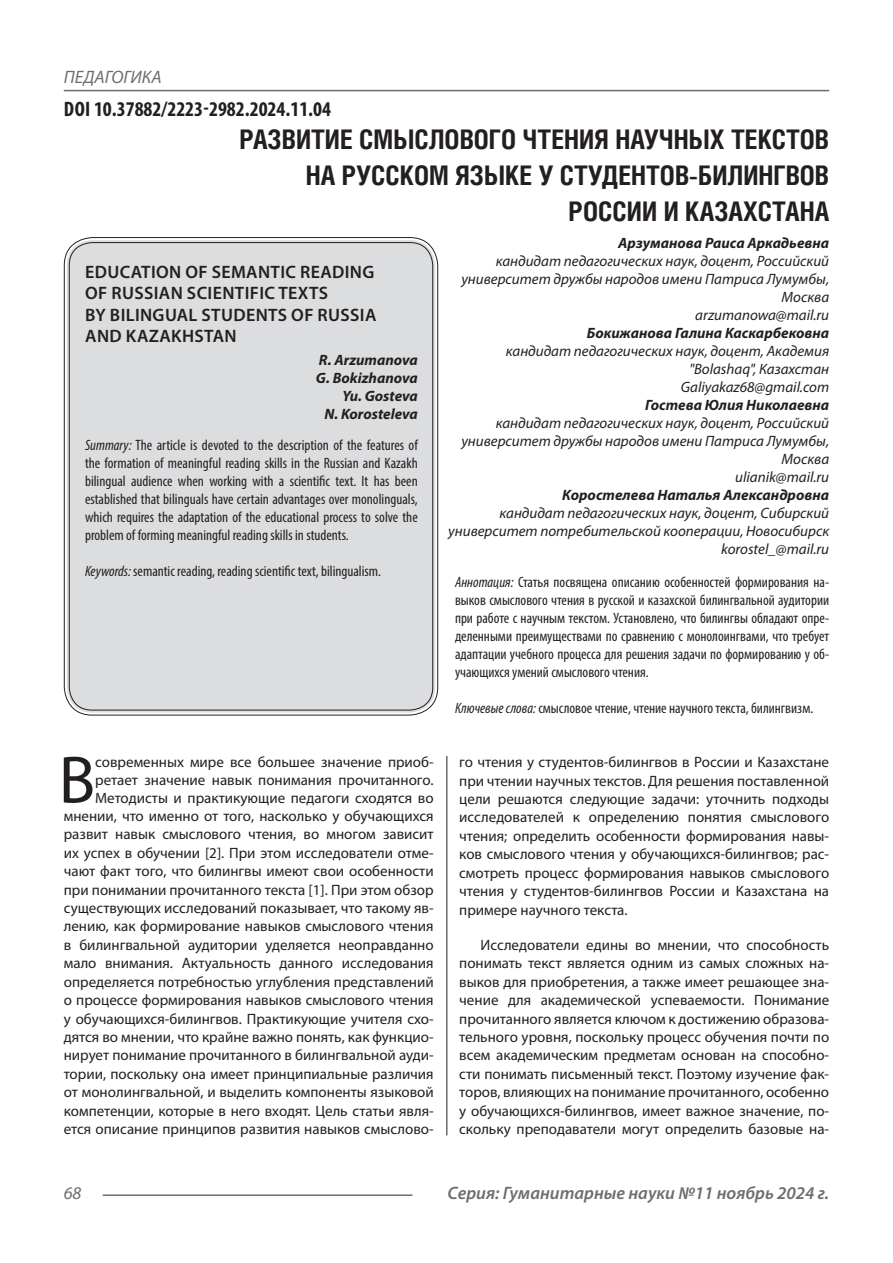
<style>
.page{position:relative;width:893px;height:1263px;background:#fff}
.page>*{position:absolute;margin:0;border:0;box-sizing:border-box;transform-origin:0 0}
.Статья_текст_первый{font:67.5px "Myriad Pro";color:#231f20}
.Статья_название{font:700 27px "Helios Cond C";color:#231f20}
.ДОИ{font:700 condensed 21px "Myriad Pro";color:#231f20}
.Статья_название_англ{font:600 18px "Myriad Pro";letter-spacing:.02em;color:#231f20}
.t1{font:italic 600 18px "Myriad Pro";color:#6c6d70}
.t2{font:italic 18px "Myriad Pro";color:#6c6d70}
.Статья_текст_первый-2{font:15px/18.3px "Myriad Pro";color:#231f20;text-align:right}
.Статья_текст{font:15px/18.5px "Myriad Pro";color:#231f20;text-align:justify}
.Статья_автор_инфо{font:italic 15px/18px "Myriad Pro";color:#231f20;text-align:right}
.Статья_аннотация_анг{font:condensed 15px/18px "Myriad Pro";color:#231f20;text-align:justify}
.Статья_аннотация_тек{font:condensed 15px/18px "Myriad Pro";color:#231f20;text-align:justify}
.Статья_автор_инфо-2{font:italic 700 15px "Myriad Pro";color:#231f20}
.Статья_автор_англ{font:italic 700 15px "Myriad Pro";color:#231f20}
.s1{font-style:italic}
</style>
<div class="page">
<hr style="left:446px;top:128px;width:1px;height:1007px;background:#231f20">
<hr style="left:103px;top:1194px;width:309px;height:2px;background:#6c6d70">
<hr style="left:64px;top:90px;width:765px;height:1px;background:#6c6d70">
<div style="left:443px;top:128px;width:25px;height:628px;background:#fff"></div>
<div style="left:67px;top:240px;width:368px;height:473px;background:#dcdddf;border-radius:26px"></div>
<p class="t2" style="left:64px;top:66px;width:100px">ПЕДАГОГИКА</p>
<p class="ДОИ" style="left:64px;top:96px;width:269px">DOI 10.37882/2223-2982.2024.11.04</p>
<p class="Статья_название" style="left:240px;top:124px;width:591px">РАЗВИТИЕ СМЫСЛОВОГО ЧТЕНИЯ НАУЧНЫХ ТЕКСТОВ</p>
<p class="Статья_название" style="left:306px;top:160px;width:525px">НА РУССКОМ ЯЗЫКЕ У СТУДЕНТОВ-БИЛИНГВОВ</p>
<p class="Статья_название" style="left:569px;top:196px;width:262px">РОССИИ И КАЗАХСТАНА</p>
<p class="Статья_автор_инфо-2" style="left:618px;top:233px;width:212px">Арзуманова Раиса Аркадьевна</p>
<p class="Статья_автор_инфо" style="left:461px;top:252px;width:369px">кандидат педагогических наук, доцент, Российский университет дружбы народов имени Патриса Лумумбы,<br>Москва</p>
<p class="Статья_автор_инфо" style="left:695px;top:306px;width:135px">arzumanowa@mail.ru</p>
<p class="Статья_автор_инфо-2" style="left:587px;top:323px;width:244px">Бокижанова Галина Каскарбековна</p>
<p class="Статья_автор_инфо" style="left:506px;top:342px;width:325px">кандидат педагогических наук, доцент, Академия "Bolashaq", Казахстан</p>
<p class="Статья_автор_инфо" style="left:681px;top:378px;width:150px">Galiyakaz68@gmail.com</p>
<p class="Статья_автор_инфо-2" style="left:645px;top:395px;width:186px">Гостева Юлия Николаевна</p>
<p class="Статья_автор_инфо" style="left:461px;top:414px;width:369px">кандидат педагогических наук, доцент, Российский университет дружбы народов имени Патриса Лумумбы,<br>Москва</p>
<p class="Статья_автор_инфо" style="left:735px;top:468px;width:96px">ulianik@mail.ru</p>
<p class="Статья_автор_инфо-2" style="left:562px;top:485px;width:269px">Коростелева Наталья Александровна</p>
<p class="Статья_автор_инфо" style="left:448px;top:504px;width:382px">кандидат педагогических наук, доцент, Сибирский университет потребительской кооперации, Новосибирск</p>
<p class="Статья_автор_инфо" style="left:721px;top:540px;width:110px">korostel_@mail.ru</p>
<p class="Статья_аннотация_тек" style="left:455px;top:573px;width:376px"><span class="s1">Аннотация:</span> Статья посвящена описанию особенностей формирования на&shy;выков смыслового чтения в русской и казахской билингвальной аудитории при работе с научным текстом. Установлено, что билингвы обладают опре&shy;деленными преимуществами по сравнению с монолоингвами, что требует адаптации учебного процесса для решения задачи по формированию у об&shy;учающихся умений смыслового чтения.</p>
<p class="Статья_аннотация_тек" style="left:455px;top:699px;width:360px"><span class="s1">Ключевые слова:</span> смысловое чтение, чтение научного текста, билингвизм.</p>
<p class="Статья_название_англ" style="left:85px;top:260px;width:291px">EDUCATION OF SEMANTIC READING</p>
<p class="Статья_название_англ" style="left:85px;top:282px;width:244px">OF RUSSIAN SCIENTIFIC TEXTS</p>
<p class="Статья_название_англ" style="left:85px;top:303px;width:293px">BY BILINGUAL STUDENTS OF RUSSIA</p>
<p class="Статья_название_англ" style="left:85px;top:325px;width:153px">AND KAZAKHSTAN</p>
<p class="Статья_автор_англ" style="left:319px;top:350px;width:100px">R. Arzumanova</p>
<p class="Статья_автор_англ" style="left:316px;top:368px;width:103px">G. Bokizhanova</p>
<p class="Статья_автор_англ" style="left:342px;top:386px;width:77px">Yu. Gosteva</p>
<p class="Статья_автор_англ" style="left:324px;top:404px;width:95px">N. Korosteleva</p>
<p class="Статья_аннотация_анг" style="left:85px;top:436px;width:334px"><span class="s1">Summary:</span> The article is devoted to the description of the features of the formation of meaningful reading skills in the Russian and Kazakh bilingual audience when working with a scientific text. It has been established that bilinguals have certain advantages over monolinguals, which requires the adaptation of the educational process to solve the problem of forming meaningful reading skills in students.</p>
<p class="Статья_аннотация_анг" style="left:85px;top:562px;width:298px"><span class="s1">Keywords:</span> semantic reading, reading scientific text, bilingualism.</p>
<p class="Статья_текст_первый-2" style="left:64px;top:753px;width:371px">современных мире все большее значение приоб&shy;ретает значение навык понимания прочитанного.<br>Методисты и практикующие педагоги сходятся во мнении, что именно от того, насколько у обучающихся развит навык смыслового чтения, во многом зависит их успех в обучении [2]. При этом исследователи отме&shy;чают факт того, что билингвы имеют свои особенности при понимании прочитанного текста [1]. При этом обзор существующих исследований показывает, что такому яв&shy;лению, как формирование навыков смыслового чтения в билингвальной аудитории уделяется неоправданно мало внимания. Актуальность данного исследования определяется потребностью углубления представлений о процессе формирования навыков смыслового чтения у обучающихся-билингвов. Практикующие учителя схо&shy;дятся во мнении, что крайне важно понять, как функцио&shy;нирует понимание прочитанного в билингвальной ауди&shy;тории, поскольку она имеет принципиальные различия от монолингвальной, и выделить компоненты языковой компетенции, которые в него входят. Цель статьи явля&shy;ется описание принципов развития навыков смыслово-</p>
<p class="Статья_текст_первый-2" style="left:459px;top:753px;width:371px;text-align:justify">го чтения у студентов-билингвов в России и Казахстане при чтении научных текстов. Для решения поставленной цели решаются следующие задачи: уточнить подходы исследователей к определению понятия смыслового чтения; определить особенности формирования навы&shy;ков смыслового чтения у обучающихся-билингвов; рас&shy;смотреть процесс формирования навыков смыслового чтения у студентов-билингвов России и Казахстана на примере научного текста.</p>
<p class="Статья_текст_первый" style="left:59px;top:738px;width:38px">В</p>
<p class="Статья_текст" style="left:459px;top:935px;width:371px;text-indent:21px">Исследователи едины во мнении, что способность понимать текст является одним из самых сложных на&shy;выков для приобретения, а также имеет решающее зна&shy;чение для академической успеваемости. Понимание прочитанного является ключом к достижению образова&shy;тельного уровня, поскольку процесс обучения почти по всем академическим предметам основан на способно&shy;сти понимать письменный текст. Поэтому изучение фак&shy;торов, влияющих на понимание прочитанного, особенно у обучающихся-билингвов, имеет важное значение, по&shy;скольку преподаватели могут определить базовые на-</p>
<p class="t2" style="left:64px;top:1182px;width:19px">68</p>
<p class="t1" style="left:448px;top:1182px;width:383px">Серия: Гуманитарные науки №11 ноябрь 2024 г.</p>
</div>
